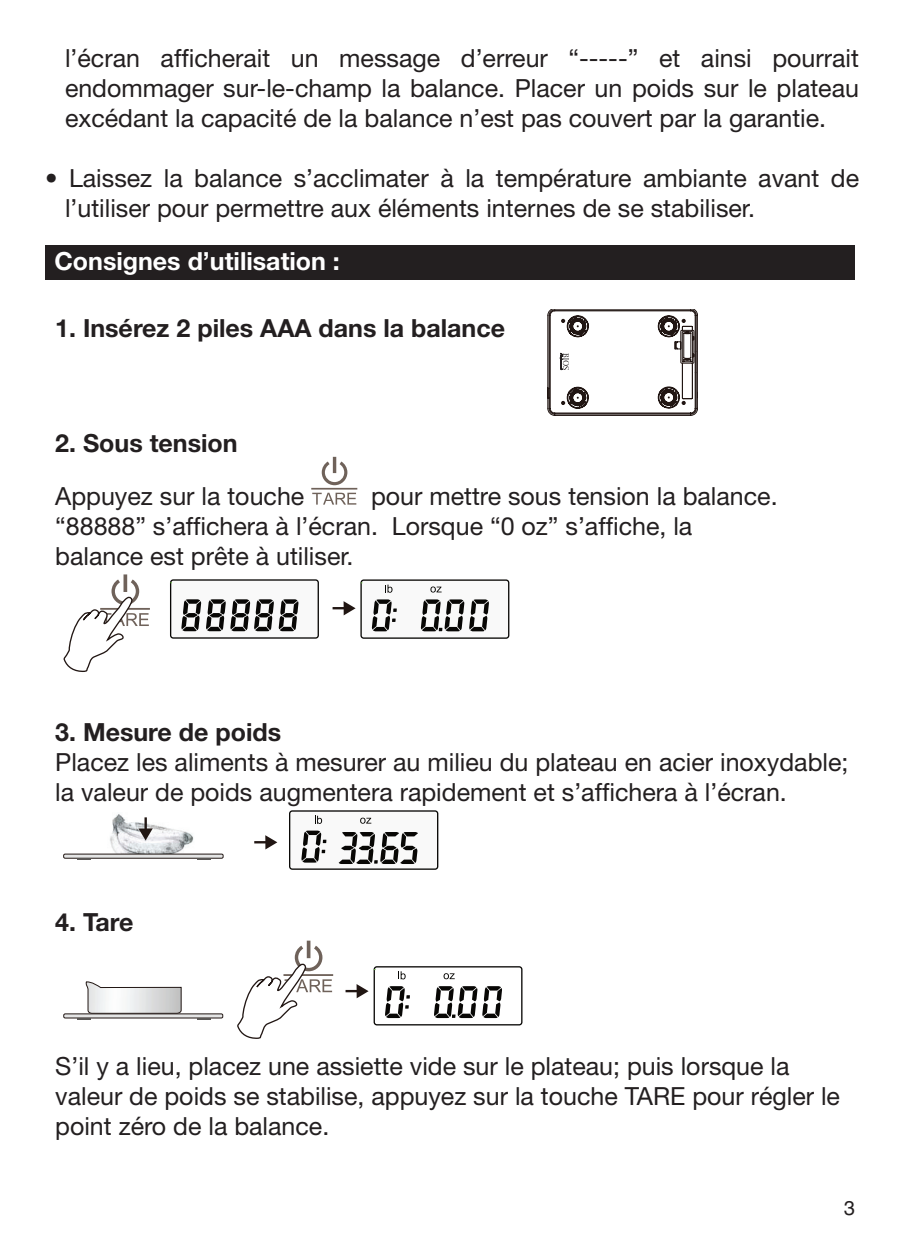
<style>
.page{position:relative;width:900px;height:1260px;background:#fff}
.page>*{position:absolute;margin:0;border:0;box-sizing:border-box;transform-origin:0 0}
.t1{font:25px/30px "Helvetica Neue";color:#231f20}
.t2{font:700 25px "Helvetica Neue";color:#231f20}
.t3{font:700 25px "Helvetica Neue";color:#fff}
.t4{font:20px "Helvetica";color:#231f20}
</style>
<div class="page">
<div style="left:45px;top:245px;width:810px;height:34px;background:#231f20"></div>
<svg style="left:311px;top:457px;width:46px;height:48px"></svg>
<div style="left:171px;top:580px;width:147px;height:58px;background:#f9f9f9;border-radius:3px"></div>
<div style="left:170px;top:579px;width:149px;height:60px;border:1px solid #080705;border-radius:3px"></div>
<svg style="left:181px;top:599px;width:118px;height:32px"></svg>
<div style="left:361px;top:580px;width:147px;height:58px;background:#f9f9f9;border-radius:3px"></div>
<svg style="left:333px;top:601px;width:23px;height:14px"></svg>
<svg style="left:64px;top:574px;width:86px;height:98px"></svg>
<div style="left:360px;top:579px;width:149px;height:60px;border:1px solid #080705;border-radius:3px"></div>
<svg style="left:385px;top:585px;width:8px;height:8px"></svg>
<svg style="left:430px;top:587px;width:12px;height:6px"></svg>
<svg style="left:421px;top:599px;width:68px;height:32px"></svg>
<svg style="left:372px;top:599px;width:25px;height:32px"></svg>
<img style="left:97px;top:814px;width:104px;height:40px">
<div style="left:64px;top:854px;width:159px;height:4px;border:1px solid #211613"></div>
<svg style="left:77px;top:858px;width:13px;height:2px"></svg>
<svg style="left:197px;top:858px;width:14px;height:2px"></svg>
<div style="left:291px;top:811px;width:148px;height:58px;background:#f9f9f9;border-radius:3px"></div>
<div style="left:289px;top:810px;width:149px;height:60px;border:1px solid #080705;border-radius:3px"></div>
<svg style="left:254px;top:835px;width:23px;height:14px"></svg>
<svg style="left:138px;top:817px;width:15px;height:23px"></svg>
<svg style="left:339px;top:832px;width:79px;height:32px"></svg>
<svg style="left:315px;top:816px;width:7px;height:8px"></svg>
<svg style="left:360px;top:818px;width:11px;height:6px"></svg>
<svg style="left:301px;top:831px;width:25px;height:32px"></svg>
<div style="left:64px;top:1014px;width:159px;height:4px;border:1px solid #211613"></div>
<svg style="left:77px;top:981px;width:105px;height:39px"></svg>
<svg style="left:197px;top:1018px;width:13px;height:2px"></svg>
<svg style="left:346px;top:984px;width:23px;height:14px"></svg>
<svg style="left:237px;top:941px;width:96px;height:98px"></svg>
<div style="left:374px;top:966px;width:148px;height:59px;border:1px solid #080705;border-radius:3px"></div>
<svg style="left:398px;top:971px;width:8px;height:8px"></svg>
<svg style="left:444px;top:973px;width:11px;height:6px"></svg>
<svg style="left:434px;top:986px;width:68px;height:32px"></svg>
<svg style="left:385px;top:986px;width:25px;height:32px"></svg>
<svg style="left:548px;top:310px;width:150px;height:106px"></svg>
<p class="t1" style="left:65px;top:42px;width:796px;text-align:justify">l’écran afficherait un message d’erreur “-----” et ainsi pourrait endommager sur-le-champ la balance. Placer un poids sur le plateau excédant la capacité de la balance n’est pas couvert par la garantie.</p>
<p class="t1" style="left:65px;top:162px;width:796px;text-indent:-20px">• Laissez la balance s’acclimater à la température ambiante avant de l’utiliser pour permettre aux éléments internes de se stabiliser.</p>
<p class="t3" style="left:54px;top:245px;width:287px">Consignes d’utilisation :</p>
<p class="t2" style="left:55px;top:312px;width:451px">1. Insérez 2 piles AAA dans la balance</p>
<p class="t2" style="left:55px;top:427px;width:184px">2. Sous tension</p>
<p class="t1" style="left:55px;top:480px;width:251px">Appuyez sur la touche</p>
<p class="t1" style="left:55px;top:480px;width:724px;text-indent:316px">pour mettre sous tension la balance. “88888” s’affichera à l’écran. Lorsque “0 oz” s’affiche, la balance est prête à utiliser.</p>
<p class="t2" style="left:55px;top:716px;width:227px">3. Mesure de poids</p>
<p class="t1" style="left:55px;top:746px;width:795px">Placez les aliments à mesurer au milieu du plateau en acier inoxydable; la valeur de poids augmentera rapidement et s’affichera à l’écran.</p>
<p class="t2" style="left:55px;top:906px;width:80px">4. Tare</p>
<p class="t1" style="left:55px;top:1051px;width:786px">S’il y a lieu, placez une assiette vide sur le plateau; puis lorsque la valeur de poids se stabilise, appuyez sur la touche TARE pour régler le point zéro de la balance.</p>
<p class="t4" style="left:844px;top:1197px;width:13px">3</p>
</div>
